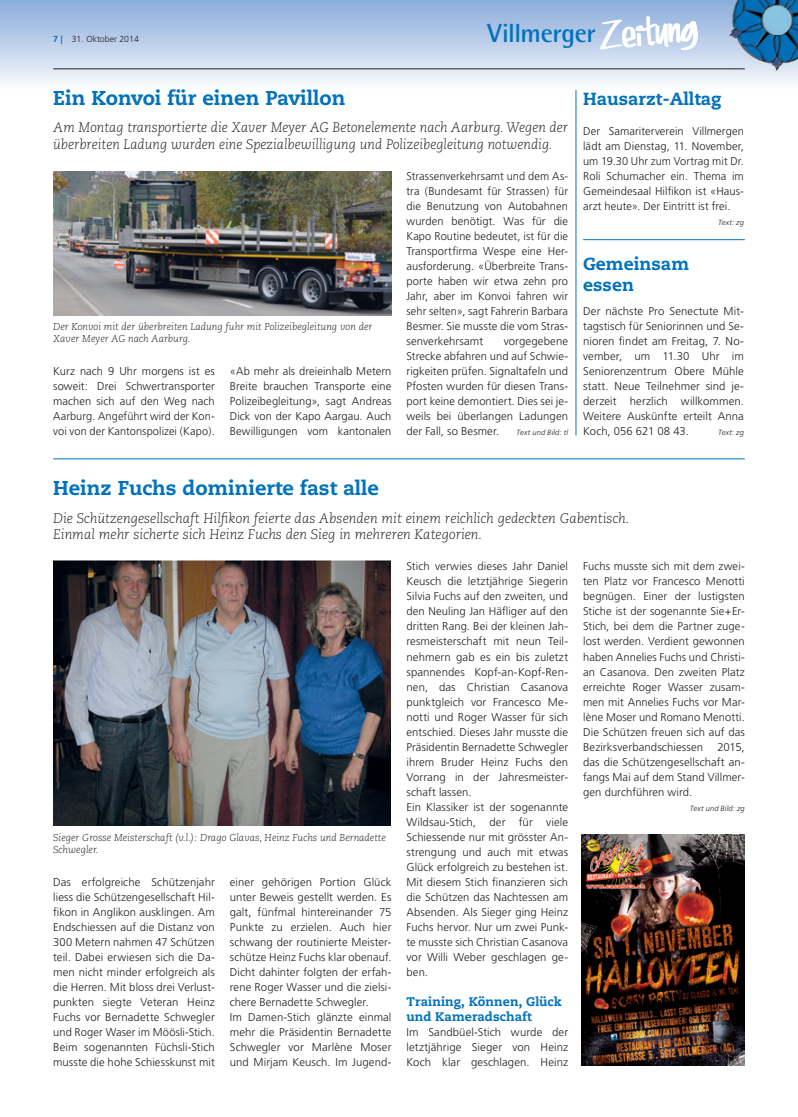
<style>
.page{position:relative;width:798px;height:1117px;background:#fff}
.page>*{position:absolute;margin:0;border:0;box-sizing:border-box;transform-origin:0 0}
.t1{font:700 26.25px "Rotis Semi Sans";letter-spacing:-.02em;color:#0072bc}
.t2{font:800 20px "Caecilia";color:#0072bc}
.t3{font:800 17.5px/21px "Caecilia";color:#0072bc}
.t4{font:italic 300 13.75px/16.5px "Caecilia";color:#231f20}
.t5{font:800 12.5px/15px "Caecilia";letter-spacing:.005em;color:#0072bc}
.t6{font:300 11.25px/15px "Frutiger";letter-spacing:.01em;color:#231f20;text-align:justify}
.t7{font:italic 300 10px/12px "Caecilia";color:#231f20}
.t8{font:300 8.75px "Frutiger";color:#231f20}
.t9{font:italic 300 7.5px "Frutiger";letter-spacing:.02em;color:#231f20}
.s1{font-weight:700;color:#0072bc}
.s2{font-family:"Myriad";font-weight:700;color:#0072bc}
</style>
<div class="page">
<svg style="left:0;top:0;width:797px;height:83px"></svg>
<svg style="left:600px;top:12px;width:97px;height:45px"></svg>
<img style="left:728px;top:0;width:69px;height:71px">
<hr style="left:53px;top:69px;width:691px;height:1px;background:#231f20">
<img style="left:53px;top:172px;width:338px;height:143px">
<hr style="left:53px;top:458px;width:691px;height:1px;background:#0072bc">
<img style="left:53px;top:560px;width:337px;height:265px">
<img style="left:581px;top:834px;width:163px;height:231px">
<hr style="left:575px;top:90px;width:1px;height:345px;background:#0072bc">
<hr style="left:583px;top:239px;width:161px;height:1px;background:#0072bc">
<p class="t8" style="left:53px;top:34px;width:87px"><span class="s1">7</span> <span class="s2">|</span> 31. Oktober 2014</p>
<h1 class="t1" style="left:487px;top:17px;width:110px">Villmerger</h1>
<h2 class="t2" style="left:53px;top:86px;width:293px">Ein Konvoi für einen Pavillon</h2>
<p class="t4" style="left:53px;top:119px;width:516px">Am Montag transportierte die Xaver Meyer AG Betonelemente nach Aarburg. Wegen der überbreiten Ladung wurden eine Spezialbewilligung und Polizeibegleitung notwendig.</p>
<p class="t7" style="left:53px;top:321px;width:321px">Der Konvoi mit der überbreiten Ladung fuhr mit Polizeibegleitung von der<br>Xaver Meyer AG nach Aarburg.</p>
<p class="t6" style="left:53px;top:364px;width:163px">Kurz nach 9 Uhr morgens ist es soweit: Drei Schwertransporter machen sich auf den Weg nach Aarburg. Angeführt wird der Kon&shy;voi von der Kantonspolizei (Kapo).</p>
<p class="t6" style="left:230px;top:364px;width:163px">«Ab mehr als dreieinhalb Metern Breite brauchen Transporte eine Polizeibegleitung», sagt Andreas Dick von der Kapo Aargau. Auch Bewilligungen vom kantonalen</p>
<p class="t6" style="left:406px;top:169px;width:163px">Strassenverkehrsamt und dem As&shy;tra (Bundesamt für Strassen) für die Benutzung von Autobahnen wurden benötigt. Was für die Kapo Routine bedeutet, ist für die Transportfirma Wespe eine Her&shy;ausforderung. «Überbreite Trans&shy;porte haben wir etwa zehn pro Jahr, aber im Konvoi fahren wir sehr selten», sagt Fahrerin Barbara Besmer. Sie musste die vom Stras&shy;senverkehrsamt</p>
<p class="t6" style="left:406px;top:334px;width:163px;text-indent:97px">vorgegebene Strecke abfahren und auf Schwie&shy;rigkeiten prüfen. Signaltafeln und Pfosten wurden für diesen Trans&shy;port keine demontiert. Dies sei je&shy;weils bei überlangen Ladungen der Fall, so Besmer.</p>
<p class="t9" style="left:516px;top:428px;width:53px">Text und Bild: tl</p>
<h3 class="t3" style="left:583px;top:88px;width:140px">Hausarzt-Alltag</h3>
<p class="t6" style="left:583px;top:124px;width:162px">Der Samariterverein Villmergen lädt am Dienstag, 11. November, um 19.30 Uhr zum Vortrag mit Dr.<br>Roli Schumacher ein. Thema im Gemeindesaal Hilfikon ist «Haus&shy;arzt heute». Der Eintritt ist frei.</p>
<p class="t9" style="left:718px;top:218px;width:27px">Text: zg</p>
<h3 class="t3" style="left:583px;top:253px;width:107px">Gemeinsam essen</h3>
<p class="t6" style="left:583px;top:304px;width:162px">Der nächste Pro Senectute Mit&shy;tagstisch für Seniorinnen und Se&shy;nioren findet am Freitag, 7. No&shy;vember, um 11.30 Uhr im Seniorenzentrum Obere Mühle statt. Neue Teilnehmer sind je&shy;derzeit herzlich willkommen.<br>Weitere Auskünfte erteilt Anna Koch, 056 621 08 43.</p>
<p class="t9" style="left:718px;top:428px;width:27px">Text: zg</p>
<h2 class="t2" style="left:53px;top:476px;width:327px">Heinz Fuchs dominierte fast alle</h2>
<p class="t4" style="left:53px;top:509px;width:577px">Die Schützengesellschaft Hilfikon feierte das Absenden mit einem reichlich gedeckten Gabentisch.<br>Einmal mehr sicherte sich Heinz Fuchs den Sieg in mehreren Kategorien.</p>
<p class="t7" style="left:53px;top:831px;width:334px">Sieger Grosse Meisterschaft (v.l.): Drago Glavas, Heinz Fuchs und Bernadette<br>Schwegler.</p>
<p class="t6" style="left:53px;top:874px;width:163px">Das erfolgreiche Schützenjahr liess die Schützengesellschaft Hil&shy;fikon in Anglikon ausklingen. Am Endschiessen auf die Distanz von 300 Metern nahmen 47 Schützen teil. Dabei erwiesen sich die Da&shy;men nicht minder erfolgreich als die Herren. Mit bloss drei Verlust&shy;punkten siegte Veteran Heinz Fuchs vor Bernadette Schwegler und Roger Waser im Möösli-Stich.<br>Beim sogenannten Füchsli-Stich musste die hohe Schiesskunst mit</p>
<p class="t6" style="left:230px;top:874px;width:163px;text-align:left">einer gehörigen Portion Glück unter Beweis gestellt werden. Es galt, fünfmal hintereinander 75<br>Punkte zu erzielen. Auch hier schwang der routinierte Meister&shy;schütze Heinz Fuchs klar obenauf.<br>Dicht dahinter folgten der erfah&shy;rene Roger Wasser und die zielsi&shy;chere Bernadette Schwegler.<br>Im Damen-Stich glänzte einmal mehr die Präsidentin Bernadette<br>Schwegler vor Marlène Moser und Mirjam Keusch. Im Jugend-</p>
<p class="t6" style="left:406px;top:559px;width:163px;text-align:left">Stich verwies dieses Jahr Daniel<br>Keusch die letztjährige Siegerin<br>Silvia Fuchs auf den zweiten, und den Neuling Jan Häfliger auf den dritten Rang. Bei der kleinen Jah&shy;resmeisterschaft mit neun Teil&shy;nehmern gab es ein bis zuletzt spannendes Kopf-an-Kopf-Ren&shy;nen, das Christian Casanova punktgleich vor Francesco Me&shy;notti und Roger Wasser für sich entschied. Dieses Jahr musste die<br>Präsidentin Bernadette Schwegler ihrem Bruder Heinz Fuchs den<br>Vorrang in der Jahresmeister&shy;schaft lassen.<br>Ein Klassiker ist der sogenannte<br>Wildsau-Stich, der für viele<br>Schies sende nur mit grösster An&shy;strengung und auch mit etwas<br>Glück erfolgreich zu bestehen ist.<br>Mit diesem Stich finanzieren sich die Schützen das Nachtessen am<br>Absenden. Als Sieger ging Heinz<br>Fuchs hervor. Nur um zwei Punk&shy;te musste sich Christian Casanova vor Willi Weber geschlagen ge&shy;ben.</p>
<p class="t5" style="left:406px;top:993px;width:157px">Training, Können, Glück und Kameradschaft</p>
<p class="t6" style="left:406px;top:1024px;width:163px">Im Sandbüel-Stich wurde der letztjährige Sieger von Heinz Koch klar geschlagen. Heinz</p>
<p class="t6" style="left:583px;top:559px;width:163px">Fuchs musste sich mit dem zwei&shy;ten Platz vor Francesco Menotti begnügen. Einer der lustigsten Stiche ist der sogenannte Sie+Er-Stich, bei dem die Partner zuge&shy;lost werden. Verdient gewonnen haben Annelies Fuchs und Christi&shy;an Casanova. Den zweiten Platz erreichte Roger Wasser zusam&shy;men mit Annelies Fuchs vor Mar&shy;lène Moser und Romano Menotti.<br>Die Schützen freuen sich auf das Bezirksverbandschiessen</p>
<p class="t6" style="left:583px;top:739px;width:163px;text-indent:134px">2015, das die Schützengesellschaft an&shy;fangs Mai auf dem Stand Villmer&shy;gen durchführen wird.</p>
<p class="t9" style="left:689px;top:803px;width:56px">Text und Bild: zg</p>
</div>
